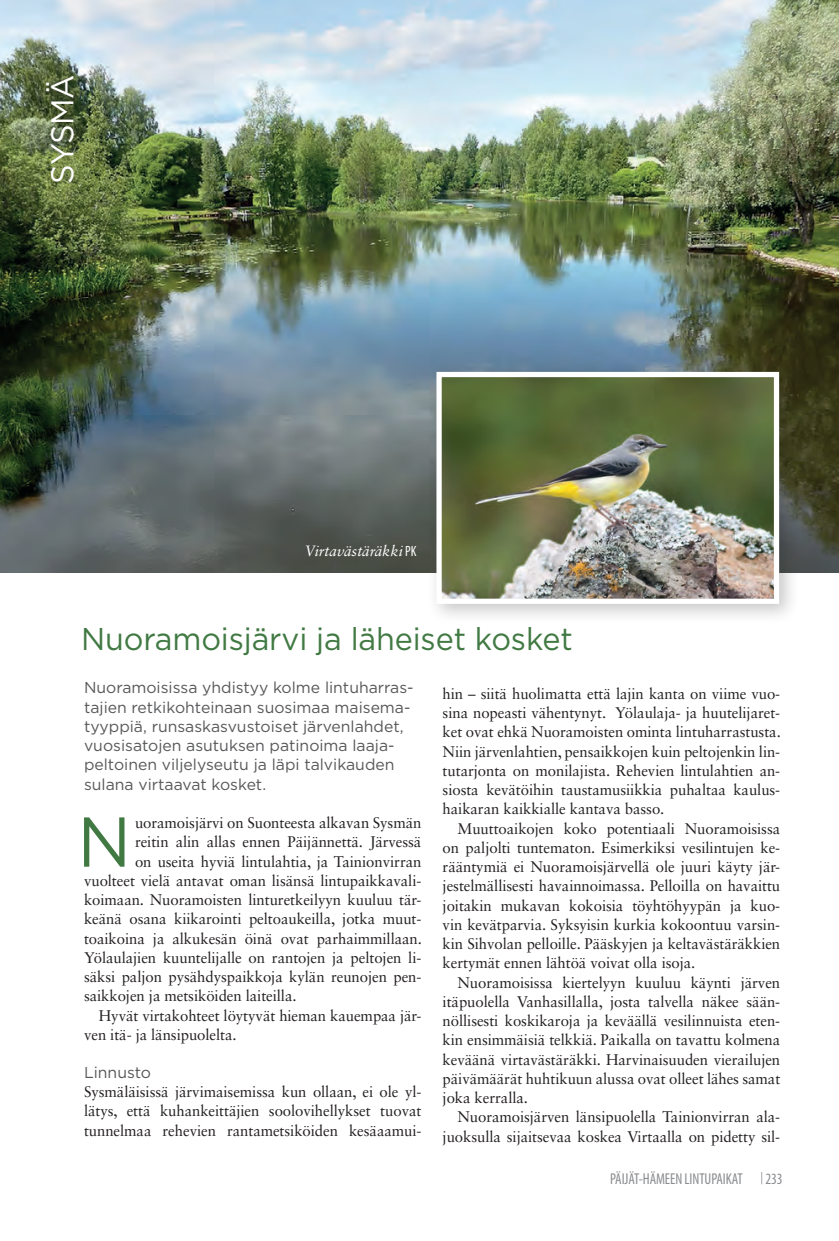
<style>
.page{position:relative;width:839px;height:1241px;background:#fff}
.page>*{position:absolute;margin:0;border:0;box-sizing:border-box;transform-origin:0 0}
.t1{font:70.35px "Gotham";color:#417943}
.t2{font:31.5px "Gotham";letter-spacing:-.005em;color:#417943}
.t3{font:31.5px "Gotham";letter-spacing:-.02em;color:#fff}
.t4{font:15.75px/19.2px "Gotham";color:#57585a}
.t5{font:condensed 15.75px "Myriad Pro";letter-spacing:-.005em;color:#8a8c8f;scale:.95 1}
.t6{font:15.4px/19.2px "Sabon LT Std";letter-spacing:-.005em;color:#231f20;text-align:justify}
.t7{font:italic 14.88px "Sabon LT Std";color:#fff}
.s1{font-family:"Myriad Pro";font-style:normal;font-stretch:condensed}
</style>
<div class="page">
<svg style="left:761px;top:1172px;width:1px;height:12px"></svg>
<img style="left:0;top:0;width:839px;height:572px">
<div style="left:39px;top:69px;width:46px;height:124px;background:#231f20;opacity:.45"></div>
<div style="left:426px;top:362px;width:373px;height:262px;background:#231f20;opacity:.25"></div>
<img style="left:442px;top:378px;width:331px;height:220px">
<div style="left:436px;top:372px;width:343px;height:232px;border:5px solid #fff"></div>
<h2 class="t3" style="left:42px;top:184px;width:111px;rotate:-90deg">SYSMÄ</h2>
<p class="t7" style="left:304px;top:542px;width:113px">Virtavästäräkki <span class="s1">PK</span></p>
<h2 class="t2" style="left:81px;top:619px;width:493px">Nuoramoisjärvi ja läheiset kosket</h2>
<p class="t6" style="left:442px;top:683px;width:340px">hin – siitä huolimatta että lajin kanta on viime vuo&shy;sina nopeasti vähentynyt. Yölaulaja- ja huutelijaret&shy;ket ovat ehkä Nuoramoisten ominta lintuharrastusta.<br>Niin järvenlahtien, pensaikkojen kuin peltojenkin lin&shy;tutarjonta on monilajista. Rehevien lintulahtien an&shy;siosta kevätöihin taustamusiikkia puhaltaa kaulus&shy;haikaran kaikkialle kantava basso.</p>
<p class="t6" style="left:442px;top:818px;width:339px;text-indent:15px">Muuttoaikojen koko potentiaali Nuoramoisissa on paljolti tuntematon. Esimerkiksi vesilintujen ke&shy;rääntymiä ei Nuoramoisjärvellä ole juuri käyty jär&shy;jestelmällisesti havainnoimassa. Pelloilla on havaittu joitakin mukavan kokoisia töyhtöhyypän ja kuo&shy;vin kevätparvia. Syksyisin kurkia kokoontuu varsin&shy;kin Sihvolan pelloille. Pääskyjen ja keltavästäräkkien kertymät ennen lähtöä voivat olla isoja.</p>
<p class="t6" style="left:442px;top:972px;width:339px;text-indent:15px">Nuoramoisissa kiertelyyn kuuluu käynti järven itäpuolella Vanhasillalla, josta talvella näkee sään&shy;nöllisesti koskikaroja ja keväällä vesilinnuista eten&shy;kin ensimmäisiä telkkiä. Paikalla on tavattu kolmena keväänä virtavästäräkki. Harvinaisuuden vierailujen päivämäärät huhtikuun alussa ovat olleet lähes samat joka kerralla.</p>
<p class="t6" style="left:442px;top:1107px;width:339px;text-align:right">Nuoramoisjärven länsipuolella Tainionvirran ala&shy;juoksulla sijaitsevaa koskea Virtaalla on pidetty sil-</p>
<p class="t4" style="left:84px;top:678px;width:331px">Nuoramoisissa yhdistyy kolme lintuharras&shy;tajien retkikohteinaan suosimaa maisema&shy;tyyppiä, runsaskasvustoiset järvenlahdet, vuosisatojen asutuksen patinoima laaja&shy;peltoinen viljelyseutu ja läpi talvikauden sulana virtaavat kosket.</p>
<h1 class="t1" style="left:77px;top:796px;width:55px">N</h1>
<p class="t6" style="left:135px;top:813px;width:288px">uoramoisjärvi on Suonteesta alkavan Sysmän</p>
<p class="t6" style="left:135px;top:832px;width:288px">reitin alin allas ennen Päijännettä. Järvessä</p>
<p class="t6" style="left:135px;top:851px;width:288px">on useita hyviä lintulahtia, ja Tainionvirran</p>
<p class="t6" style="left:84px;top:870px;width:339px">vuolteet vielä antavat oman lisänsä lintupaikkavali-</p>
<p class="t6" style="left:84px;top:890px;width:339px">koimaan. Nuoramoisten linturetkeilyyn kuuluu tär-</p>
<p class="t6" style="left:84px;top:909px;width:339px">keänä osana kiikarointi peltoaukeilla, jotka muut-</p>
<p class="t6" style="left:84px;top:928px;width:339px">toaikoina ja alkukesän öinä ovat parhaimmillaan.</p>
<p class="t6" style="left:84px;top:947px;width:339px">Yölaulajien kuuntelijalle on rantojen ja peltojen li-</p>
<p class="t6" style="left:84px;top:967px;width:339px">säksi paljon pysähdyspaikkoja kylän reunojen pen-</p>
<p class="t6" style="left:84px;top:986px;width:214px">saikkojen ja metsiköiden laiteilla.</p>
<p class="t6" style="left:99px;top:1005px;width:324px">Hyvät virtakohteet löytyvät hieman kauempaa jär-</p>
<p class="t6" style="left:84px;top:1024px;width:154px">ven itä- ja länsipuolelta.</p>
<p class="t4" style="left:84px;top:1062px;width:68px">Linnusto</p>
<p class="t6" style="left:84px;top:1082px;width:339px">Sysmäläisissä järvimaisemissa kun ollaan, ei ole yl&shy;lätys, että kuhankeittäjien soolovihellykset tuovat tunnelmaa rehevien rantametsiköiden kesäaamui-</p>
<p class="t5" style="left:610px;top:1169px;width:141px">PÄIJÄT-HÄMEEN LINTUPAIKAT</p>
<p class="t5" style="left:765px;top:1169px;width:20px">233</p>
</div>
